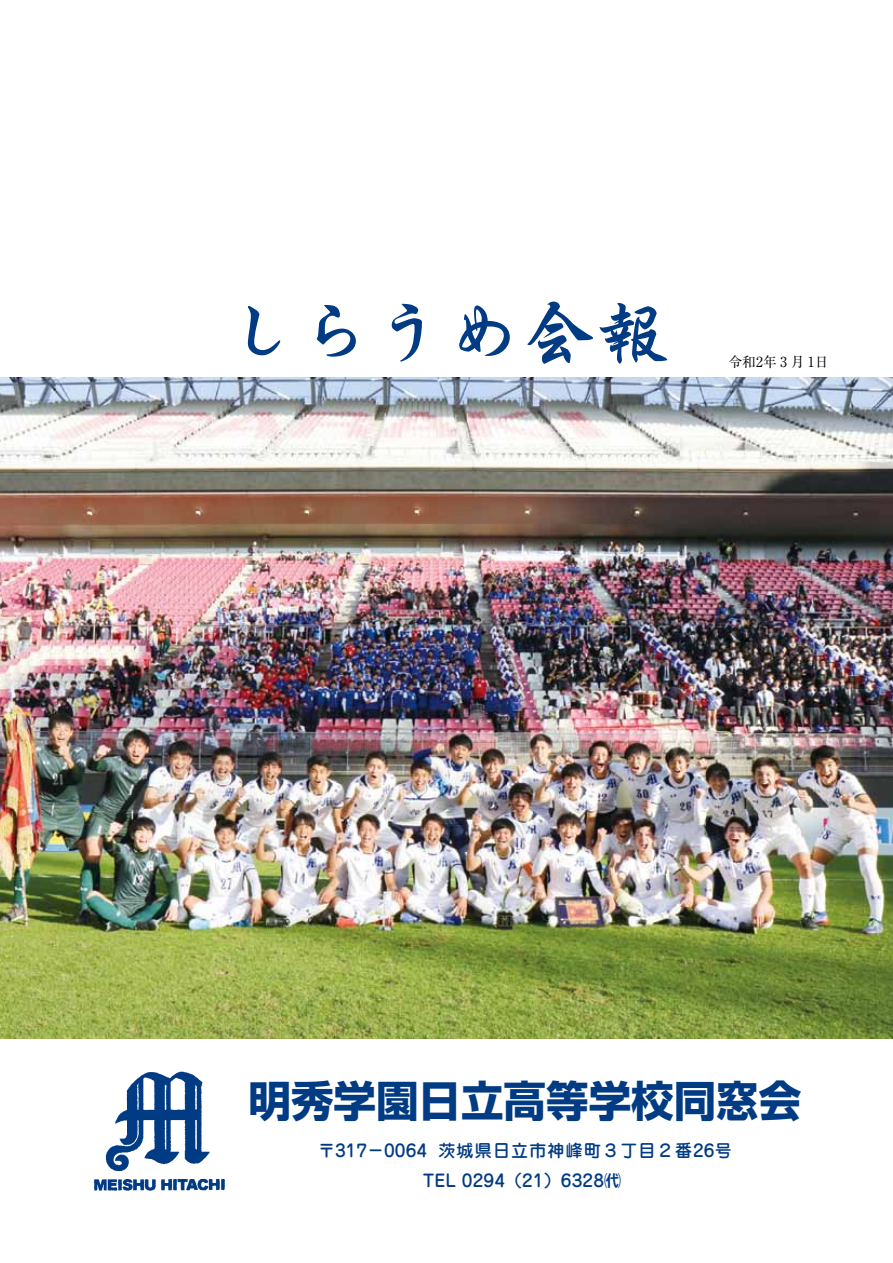
<style>
.page{position:relative;width:893px;height:1263px;background:#fff}
.page>*{position:absolute;margin:0;border:0;box-sizing:border-box;transform-origin:0 0}
.t1{font:74.4px "DF Gyo Kai Sho Std W5";color:#003b83}
.t2{font:700 42.45px "Shin Go Pro";color:#003b83}
.t3{font:500 16.95px/29.7px "Jun 34 Pro";letter-spacing:.005em;color:#003b83}
.t4{font:500 16.95px "Jun 34 Pro";letter-spacing:.07em;color:#003b83}
.t5{font:13.8px "Ryumin Pro";color:#000}
</style>
<div class="page">
<img style="left:0;top:377px;width:893px;height:661px">
<img style="left:93px;top:1071px;width:132px;height:120px">
<h1 class="t1" style="left:223px;top:292px;width:448px">しらうめ会報</h1>
<p class="t5" style="left:728px;top:351px;width:102px">令和年2 3 月 日1</p>
<h2 class="t2" style="left:248px;top:1067px;width:554px">明秀学園日立高等学校同窓会</h2>
<p class="t4" style="left:438px;top:1137px;width:295px">茨城県日立市神峰町３丁目２番26号</p>
<p class="t3" style="left:423px;top:1134px;width:200px;text-indent:-105px">〒317－0064<br>TEL 0294（21）6328㈹</p>
</div>
